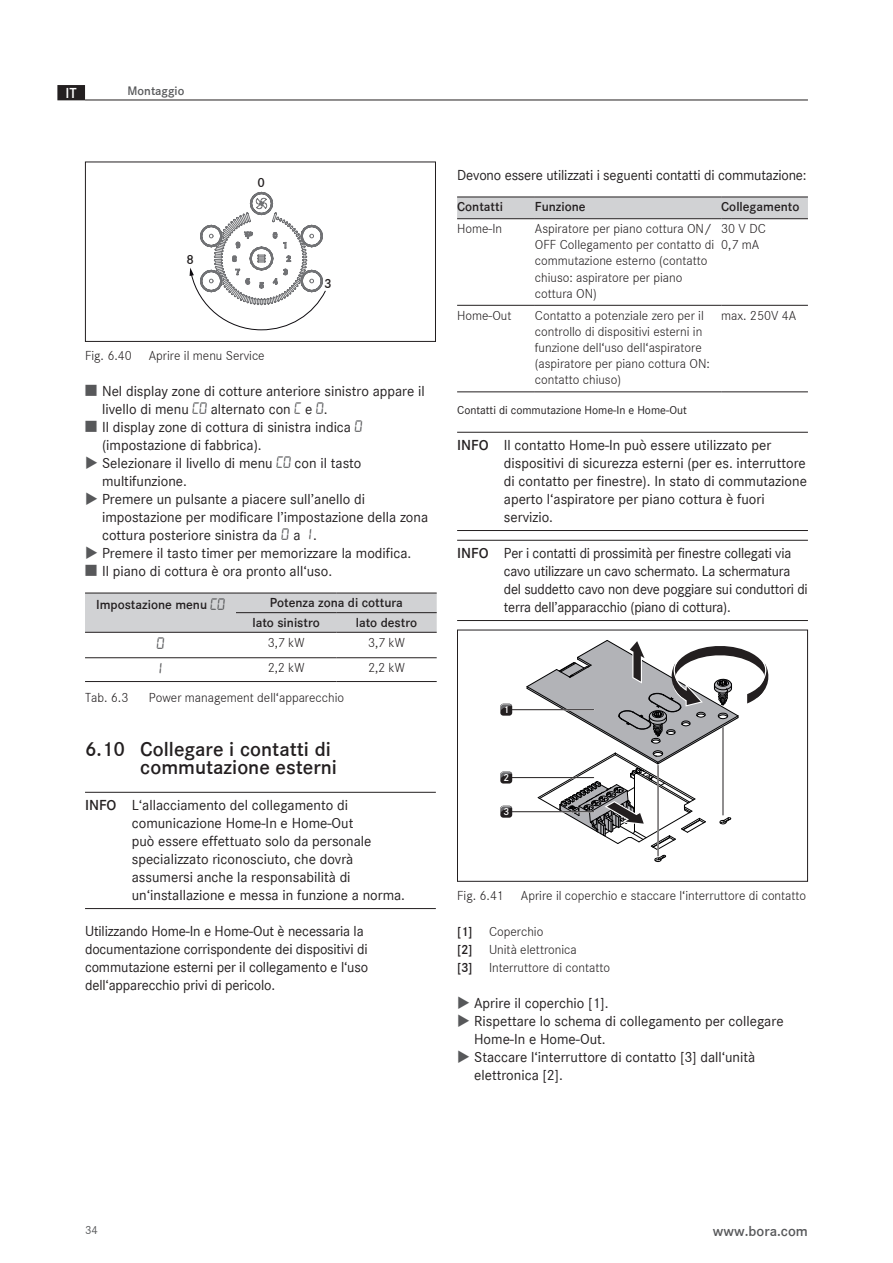
<style>
.page{position:relative;width:893px;height:1263px;background:#fff}
.page>*{position:absolute;margin:0;border:0;box-sizing:border-box;transform-origin:0 0}
.t1{font:600 21px/18px "Corporate S";color:#231f20;text-align:right}
.Table_Data{font:16.5px "BOFO";color:#57585a}
.Info{font:15px/18px "Corporate S";color:#231f20}
.Fließtext{font:15px/18px "Corporate S";letter-spacing:-.01em;color:#231f20}
.t2{font:600 15px "Corporate S";color:#57585a}
.t3{font:600 15px "Corporate S";color:#fff}
.Table_Data-2{font:300 13.5px/16.2px "Corporate S";color:#231f20}
.Table_Head{font:600 13.5px "Corporate S";color:#231f20}
.t4{font:600 12.75px "Corporate S";color:#57585a}
.Integrated_Pic_Tab{font:12px "Corporate S";color:#231f20}
.t5{font:12px "Corporate S";color:#57585a}
.t6{font:600 10.5px "Corporate S";color:#fff}
.s1{font-family:"BOFO";font-size:16.5px;color:#57585a}
.s2{font-family:"Corporate S";font-size:15px;color:#231f20}
.s3{font-family:"BOFO";font-weight:400;font-size:16.5px;color:#57585a}
.s4{font-weight:600}
</style>
<div class="page">
<hr style="left:85px;top:100px;width:723px;height:1px;background:#231f20">
<div style="left:58px;top:86px;width:26px;height:14px;background:#231f20"></div>
<div style="left:57px;top:85px;width:28px;height:15px;border:2px solid #231f20"></div>
<hr style="left:457px;top:432px;width:351px;height:1px;background:#231f20">
<hr style="left:457px;top:530px;width:351px;height:1px;background:#231f20">
<hr style="left:457px;top:540px;width:351px;height:1px;background:#231f20">
<hr style="left:457px;top:620px;width:351px;height:1px;background:#231f20">
<div style="left:457px;top:198px;width:351px;height:20px;background:#d1d2d4"></div>
<hr style="left:457px;top:305px;width:78px;height:1px;background:#231f20">
<hr style="left:535px;top:305px;width:186px;height:1px;background:#231f20">
<hr style="left:721px;top:305px;width:87px;height:1px;background:#231f20">
<hr style="left:457px;top:391px;width:78px;height:1px;background:#231f20">
<hr style="left:535px;top:391px;width:186px;height:1px;background:#231f20">
<hr style="left:721px;top:391px;width:87px;height:1px;background:#231f20">
<hr style="left:457px;top:197px;width:78px;height:1px;background:#231f20">
<hr style="left:535px;top:197px;width:186px;height:1px;background:#231f20">
<hr style="left:721px;top:197px;width:87px;height:1px;background:#231f20">
<hr style="left:457px;top:218px;width:78px;height:1px;background:#231f20">
<hr style="left:535px;top:218px;width:186px;height:1px;background:#231f20">
<hr style="left:721px;top:218px;width:87px;height:1px;background:#231f20">
<svg style="left:527px;top:640px;width:241px;height:222px"></svg>
<hr style="left:512px;top:811px;width:82px;height:1px;background:#231f20">
<div style="left:500px;top:806px;width:12px;height:12px;background:#231f20;border-radius:3px"></div>
<svg style="left:500px;top:806px;width:12px;height:9px"></svg>
<hr style="left:512px;top:777px;width:82px;height:1px;background:#231f20">
<div style="left:500px;top:772px;width:12px;height:11px;background:#231f20;border-radius:3px"></div>
<svg style="left:500px;top:772px;width:12px;height:9px"></svg>
<hr style="left:512px;top:709px;width:82px;height:1px;background:#231f20">
<div style="left:500px;top:704px;width:12px;height:12px;background:#231f20;border-radius:3px"></div>
<svg style="left:500px;top:704px;width:12px;height:9px"></svg>
<div style="left:457px;top:630px;width:351px;height:252px;border:1px solid #231f20"></div>
<hr style="left:85px;top:792px;width:351px;height:1px;background:#231f20">
<hr style="left:85px;top:908px;width:351px;height:1px;background:#231f20">
<svg style="left:190px;top:191px;width:136px;height:139px"></svg>
<div style="left:85px;top:162px;width:351px;height:180px;border:1px solid #231f20"></div>
<div style="left:85px;top:594px;width:352px;height:38px;background:#d1d2d4"></div>
<hr style="left:85px;top:593px;width:151px;height:1px;background:#231f20">
<hr style="left:236px;top:593px;width:100px;height:1px;background:#231f20">
<hr style="left:336px;top:593px;width:101px;height:1px;background:#231f20">
<hr style="left:236px;top:612px;width:100px;height:1px;background:#231f20">
<hr style="left:336px;top:612px;width:101px;height:1px;background:#231f20">
<hr style="left:85px;top:632px;width:151px;height:1px;background:#231f20">
<hr style="left:236px;top:632px;width:100px;height:1px;background:#231f20">
<hr style="left:336px;top:632px;width:101px;height:1px;background:#231f20">
<hr style="left:85px;top:657px;width:151px;height:1px;background:#231f20">
<hr style="left:236px;top:657px;width:100px;height:1px;background:#231f20">
<hr style="left:336px;top:657px;width:101px;height:1px;background:#231f20">
<hr style="left:85px;top:681px;width:151px;height:1px;background:#231f20">
<hr style="left:236px;top:681px;width:100px;height:1px;background:#231f20">
<hr style="left:336px;top:681px;width:101px;height:1px;background:#231f20">
<p class="t3" style="left:66px;top:82px;width:13px">IT</p>
<p class="t4" style="left:128px;top:81px;width:58px">Montaggio</p>
<p class="Table_Head" style="left:186px;top:250px;width:9px">8</p>
<p class="Table_Head" style="left:257px;top:173px;width:9px">0</p>
<p class="Table_Head" style="left:324px;top:274px;width:9px">3</p>
<p class="Table_Data-2" style="left:85px;top:346px;width:181px">Fig. 6.40 Aprire il menu Service</p>
<p class="Info" style="left:102px;top:381px;width:324px">Nel display zone di cotture anteriore sinistro appare il livello di menu <span class="s1">C0</span> alternato con <span class="s1">C</span> e <span class="s1">O</span>.</p>
<p class="Info" style="left:102px;top:417px;width:262px">Il display zone di cottura di sinistra indica <span class="s1">0 </span>(impostazione di fabbrica).</p>
<p class="Info" style="left:102px;top:453px;width:261px">Selezionare il livello di menu <span class="s1">C0</span> con il tasto multifunzione.</p>
<p class="Info" style="left:102px;top:489px;width:328px">Premere un pulsante a piacere sull’anello di impostazione per modificare l’impostazione della zona</p>
<p class="Info" style="left:102px;top:525px;width:200px">cottura posteriore sinistra da <span class="s1">0</span> a</p>
<p class="Table_Data" style="left:309px;top:525px;width:9px">1<span class="s2">.</span></p>
<p class="Info" style="left:102px;top:543px;width:311px">Premere il tasto timer per memorizzare la modifica.</p>
<p class="Info" style="left:102px;top:561px;width:232px">Il piano di cottura è ora pronto all‘uso.</p>
<p class="Table_Head" style="left:96px;top:595px;width:130px">Impostazione menu <span class="s3">C0</span></p>
<p class="Table_Head" style="left:270px;top:593px;width:135px">Potenza zona di cottura</p>
<p class="Table_Head" style="left:252px;top:612px;width:69px">lato sinistro</p>
<p class="Table_Head" style="left:356px;top:612px;width:63px">lato destro</p>
<p class="Table_Data" style="left:157px;top:634px;width:9px">0</p>
<p class="Table_Data-2" style="left:268px;top:634px;width:38px">3,7 kW</p>
<p class="Table_Data-2" style="left:368px;top:634px;width:38px">3,7 kW</p>
<p class="Table_Data" style="left:159px;top:659px;width:4px">1</p>
<p class="Table_Data-2" style="left:268px;top:659px;width:38px">2,2 kW</p>
<p class="Table_Data-2" style="left:368px;top:659px;width:38px">2,2 kW</p>
<p class="Table_Data-2" style="left:85px;top:688px;width:45px">Tab. 6.3</p>
<p class="Table_Data-2" style="left:149px;top:688px;width:197px">Power management dell‘apparecchio</p>
<p class="t1" style="left:85px;top:738px;width:254px">6.10 Collegare i contatti di commutazione esterni</p>
<p class="Info" style="left:132px;top:795px;width:275px;text-indent:-47px"><span class="s4">INFO</span> L‘allacciamento del collegamento di comunicazione Home-In e Home-Out<br>può essere effettuato solo da personale specializzato riconosciuto, che dovrà assumersi anche la responsabilità di un‘installazione e messa in funzione a norma.</p>
<p class="Fließtext" style="left:85px;top:921px;width:285px">Utilizzando Home-In e Home-Out è necessaria la documentazione corrispondente dei dispositivi di commutazione esterni per il collegamento e l‘uso dell‘apparecchio privi di pericolo.</p>
<p class="Fließtext" style="left:457px;top:165px;width:351px">Devono essere utilizzati i seguenti contatti di commutazione:</p>
<p class="Table_Head" style="left:457px;top:197px;width:47px">Contatti</p>
<p class="Table_Head" style="left:535px;top:197px;width:52px">Funzione</p>
<p class="Table_Head" style="left:721px;top:197px;width:80px">Collegamento</p>
<p class="Table_Data-2" style="left:457px;top:220px;width:46px">Home-In</p>
<p class="Table_Data-2" style="left:535px;top:220px;width:181px">Aspiratore per piano cottura ON/<br>OFF Collegamento per contatto di commutazione esterno (contatto chiuso: aspiratore per piano cottura ON)</p>
<p class="Table_Data-2" style="left:721px;top:220px;width:46px">30 V DC<br>0,7 mA</p>
<p class="Table_Data-2" style="left:457px;top:306px;width:56px">Home-Out</p>
<p class="Table_Data-2" style="left:535px;top:306px;width:177px">Contatto a potenziale zero per il controllo di dispositivi esterni in funzione dell‘uso dell‘aspiratore (aspiratore per piano cottura ON: contatto chiuso)</p>
<p class="Table_Data-2" style="left:721px;top:306px;width:77px">max. 250V 4A</p>
<p class="Integrated_Pic_Tab" style="left:457px;top:401px;width:231px">Contatti di commutazione Home-In e Home-Out</p>
<p class="Info" style="left:504px;top:435px;width:305px;text-indent:-47px"><span class="s4">INFO</span> Il contatto Home-In può essere utilizzato per dispositivi di sicurezza esterni (per es. interruttore di contatto per finestre). In stato di commutazione aperto l‘aspiratore per piano cottura è fuori servizio.</p>
<p class="Info" style="left:504px;top:543px;width:305px;text-indent:-47px"><span class="s4">INFO</span> Per i contatti di prossimità per finestre collegati via cavo utilizzare un cavo schermato. La schermatura del suddetto cavo non deve poggiare sui conduttori di terra dell’apparacchio (piano di cottura).</p>
<p class="t6" style="left:503px;top:703px;width:7px">1</p>
<p class="t6" style="left:503px;top:771px;width:7px">2</p>
<p class="t6" style="left:503px;top:805px;width:7px">3</p>
<p class="Table_Data-2" style="left:457px;top:886px;width:351px">Fig. 6.41 Aprire il coperchio e staccare l‘interruttore di contatto</p>
<p class="Table_Data-2" style="left:457px;top:922px;width:88px"><span class="s4">[1]</span> Coperchio</p>
<p class="Table_Data-2" style="left:457px;top:940px;width:121px"><span class="s4">[2]</span> Unità elettronica</p>
<p class="Table_Data-2" style="left:457px;top:958px;width:155px"><span class="s4">[3]</span> Interruttore di contatto</p>
<p class="Info" style="left:474px;top:993px;width:136px">Aprire il coperchio [1].</p>
<p class="Info" style="left:474px;top:1011px;width:311px">Rispettare lo schema di collegamento per collegare<br>Home-In e Home-Out.</p>
<p class="Info" style="left:474px;top:1047px;width:283px">Staccare l‘interruttore di contatto [3] dall‘unità elettronica [2].</p>
<p class="t5" style="left:85px;top:1221px;width:14px">34</p>
<p class="t2" style="left:713px;top:1220px;width:97px">www.bora.com</p>
</div>
